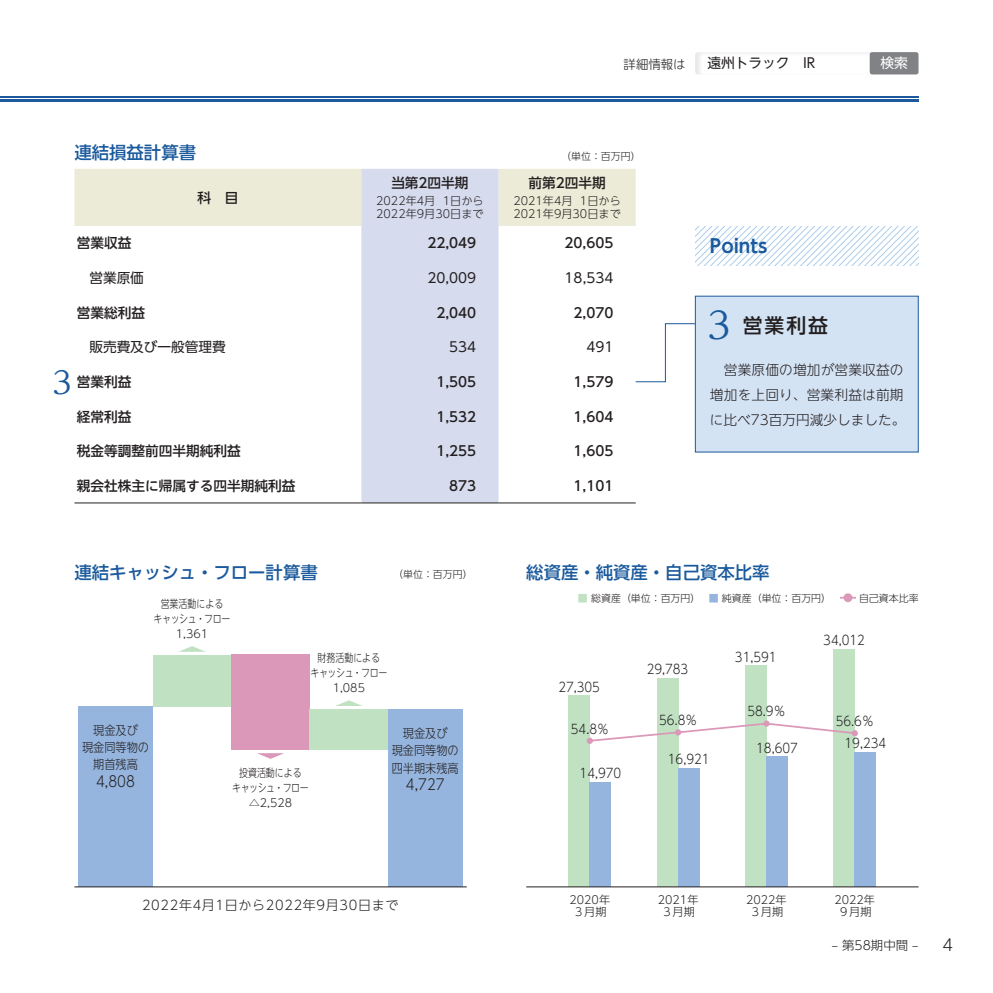
<style>
.page{position:relative;width:993px;height:993px;background:#fff}
.page>*{position:absolute;margin:0;border:0;box-sizing:border-box;transform-origin:0 0}
.t1{font:30.97px "UD Reimin Pro";color:#1a5a9d}
.t2{font:500 19.78px "UD Shin Go NT Pro";color:#231f20}
.t3{font:700 18.55px "UD Shin Go NT Pro De";color:#1a5a9d}
.t4{font:500 17.32px "UD Shin Go Pro";color:#1a5a9d}
.t5{font:300 16.1px "UD Shin Go Pro";color:#231f20}
.t6{font:300 14.88px "UD Shin Go NT Pro";color:#231f20;scale:.9 1}
.t7{font:500 13.65px "UD Shin Go NT Pro";color:#231f20}
.t8{font:300 13.65px/24.8px "UD Shin Go NT Pro";letter-spacing:.015em;color:#231f20}
.t9{font:13.65px "UD Shin Go NT Pro";color:#231f20}
.t10{font:13.65px "UD Shin Go NT Pro";color:#fff}
.t11{font:300 12.95px "UD Shin Go NT Pro";color:#231f20;scale:.9 1}
.t12{font:300 12.95px "UD Shin Go NT Pro";letter-spacing:.05em;color:#231f20}
.t13{font:300 12.42px/17.3px "UD Shin Go NT Pro";color:#231f20;text-align:center;scale:.9 1}
.t14{font:300 12.42px "UD Shin Go Pro";color:#231f20}
.t15{font:300 12.42px "UD Shin Go NT Pro";color:#231f20}
.t16{font:300 11.2px/12.4px "UD Shin Go NT Pro";color:#231f20;text-align:center}
.t17{font:300 11.2px/14.9px "UD Shin Go NT Pro";color:#231f20;text-align:center;scale:.8 1}
.t18{font:300 9.97px "UD Shin Go NT Pro";color:#231f20}
.t19{font:300 9.97px "UD Shin Go Pro";color:#231f20}
.s1{font-family:"UD Reimin Pro";font-weight:400;font-size:37.27px;color:#1a5a9d}
.s2{color:#c0e1c2}
.s3{color:#95b5de}
</style>
<div class="page">
<svg style="left:695px;top:226px;width:223px;height:39px"></svg>
<div style="left:694px;top:296px;width:224px;height:156px;background:#d4e3f4"></div>
<hr style="left:0;top:99px;width:918px;height:3px;background:#1a5a9d">
<hr style="left:0;top:96px;width:918px;height:1px;background:#1a5a9d">
<div style="left:74px;top:169px;width:561px;height:57px;background:#ecebd7"></div>
<div style="left:361px;top:169px;width:137px;height:333px;background:#d6dbee"></div>
<hr style="left:74px;top:502px;width:287px;height:1px;background:#231f20">
<hr style="left:361px;top:502px;width:137px;height:1px;background:#231f20">
<hr style="left:498px;top:502px;width:137px;height:1px;background:#231f20">
<div style="left:869px;top:52px;width:49px;height:22px;background:#808285;border-radius:3px"></div>
<svg style="left:635px;top:323px;width:60px;height:59px"></svg>
<div style="left:78px;top:706px;width:75px;height:180px;background:#95b5de"></div>
<div style="left:388px;top:709px;width:74px;height:177px;background:#95b5de"></div>
<div style="left:153px;top:654px;width:78px;height:52px;background:#c0e1c2"></div>
<div style="left:231px;top:654px;width:78px;height:95px;background:#db98b8"></div>
<svg style="left:181px;top:646px;width:23px;height:5px"></svg>
<div style="left:309px;top:709px;width:79px;height:40px;background:#c0e1c2"></div>
<svg style="left:338px;top:700px;width:22px;height:5px"></svg>
<svg style="left:257px;top:753px;width:27px;height:5px"></svg>
<hr style="left:74px;top:886px;width:392px;height:1px;background:#231f20">
<div style="left:568px;top:695px;width:21px;height:191px;background:#c0e1c2"></div>
<div style="left:589px;top:781px;width:22px;height:105px;background:#95b5de"></div>
<div style="left:656px;top:678px;width:22px;height:208px;background:#c0e1c2"></div>
<div style="left:678px;top:768px;width:21px;height:118px;background:#95b5de"></div>
<div style="left:833px;top:648px;width:21px;height:238px;background:#c0e1c2"></div>
<div style="left:854px;top:752px;width:21px;height:134px;background:#95b5de"></div>
<div style="left:745px;top:665px;width:21px;height:221px;background:#c0e1c2"></div>
<div style="left:766px;top:756px;width:21px;height:130px;background:#95b5de"></div>
<hr style="left:526px;top:886px;width:392px;height:1px;background:#231f20">
<svg style="left:586px;top:720px;width:271px;height:23px"></svg>
<svg style="left:840px;top:596px;width:15px;height:2px"></svg>
<div style="left:843px;top:593px;width:9px;height:9px;background:#db98b8;border-radius:50%"></div>
<p class="t4" style="left:74px;top:139px;width:123px">連結損益計算書</p>
<p class="t7" style="left:197px;top:186px;width:42px">科　目</p>
<p class="t15" style="left:623px;top:54px;width:64px">詳細情報は</p>
<p class="t9" style="left:707px;top:52px;width:109px">遠州トラック　IR</p>
<p class="t10" style="left:880px;top:52px;width:29px">検索</p>
<p class="t7" style="left:391px;top:171px;width:79px">当第2四半期</p>
<p class="t16" style="left:376px;top:194px;width:109px;text-align:left">2022年4月 1日から<br>2022年9月30日まで</p>
<p class="t19" style="left:561px;top:148px;width:81px">（単位：百万円）</p>
<p class="t7" style="left:528px;top:171px;width:79px">前第2四半期</p>
<p class="t16" style="left:513px;top:194px;width:109px;text-align:left">2021年4月 1日から<br>2021年9月30日まで</p>
<p class="t7" style="left:77px;top:232px;width:56px">営業収益</p>
<p class="t7" style="left:427px;top:232px;width:50px">22,049</p>
<p class="t7" style="left:564px;top:232px;width:50px">20,605</p>
<p class="t9" style="left:89px;top:267px;width:56px">営業原価</p>
<p class="t9" style="left:427px;top:267px;width:50px">20,009</p>
<p class="t9" style="left:564px;top:267px;width:50px">18,534</p>
<p class="t7" style="left:77px;top:301px;width:70px">営業総利益</p>
<p class="t7" style="left:436px;top:301px;width:41px">2,040</p>
<p class="t7" style="left:573px;top:301px;width:41px">2,070</p>
<p class="t9" style="left:89px;top:336px;width:138px">販売費及び一般管理費</p>
<p class="t9" style="left:449px;top:336px;width:29px">534</p>
<p class="t9" style="left:586px;top:336px;width:29px">491</p>
<p class="t7" style="left:77px;top:370px;width:56px">営業利益</p>
<p class="t7" style="left:436px;top:370px;width:41px">1,505</p>
<p class="t7" style="left:573px;top:370px;width:41px">1,579</p>
<p class="t7" style="left:77px;top:405px;width:56px">経常利益</p>
<p class="t7" style="left:436px;top:405px;width:41px">1,532</p>
<p class="t7" style="left:573px;top:405px;width:41px">1,604</p>
<p class="t7" style="left:77px;top:440px;width:165px">税金等調整前四半期純利益</p>
<p class="t7" style="left:436px;top:440px;width:41px">1,255</p>
<p class="t7" style="left:573px;top:440px;width:41px">1,605</p>
<p class="t7" style="left:77px;top:474px;width:220px">親会社株主に帰属する四半期純利益</p>
<p class="t7" style="left:449px;top:474px;width:29px">873</p>
<p class="t7" style="left:573px;top:474px;width:41px">1,101</p>
<h1 class="t1" style="left:53px;top:356px;width:20px">3</h1>
<h3 class="t3" style="left:709px;top:230px;width:59px">Points</h3>
<h2 class="t2" style="left:707px;top:309px;width:122px"><span class="s1">3</span> 営業利益</h2>
<p class="t8" style="left:709px;top:357px;width:197px">　営業原価の増加が営業収益の増加を上回り、営業利益は前期に比べ73百万円減少しました。</p>
<p class="t4" style="left:74px;top:558px;width:245px">連結キャッシュ・フロー計算書</p>
<p class="t17" style="left:153px;top:595px;width:97px">営業活動による<br>キャッシュ・フロー<br>1,361</p>
<p class="t17" style="left:310px;top:650px;width:97px">財務活動による<br>キャッシュ・フロー<br>1,085</p>
<p class="t19" style="left:393px;top:566px;width:81px">（単位：百万円）</p>
<p class="t13" style="left:82px;top:720px;width:76px">現金及び<br>現金同等物の期首残高</p>
<p class="t6" style="left:96px;top:768px;width:45px">4,808</p>
<p class="t17" style="left:232px;top:764px;width:97px">投資活動による<br>キャッシュ・フロー△2,528</p>
<p class="t13" style="left:391px;top:723px;width:76px">現金及び<br>現金同等物の四半期末残高</p>
<p class="t6" style="left:406px;top:772px;width:45px">4,727</p>
<p class="t12" style="left:142px;top:894px;width:258px">2022年4月1日から2022年9月30日まで</p>
<p class="t4" style="left:526px;top:558px;width:245px">総資産・純資産・自己資本比率</p>
<p class="t18" style="left:577px;top:589px;width:259px"><span class="s2">■</span> 総資産（単位：百万円）　 <span class="s3">■</span> 純資産（単位：百万円）　</p>
<p class="t18" style="left:858px;top:589px;width:61px">自己資本比率</p>
<p class="t11" style="left:558px;top:676px;width:48px">27,305</p>
<p class="t11" style="left:570px;top:718px;width:44px">54.8％</p>
<p class="t11" style="left:579px;top:762px;width:48px">14,970</p>
<p class="t11" style="left:646px;top:658px;width:48px">29,783</p>
<p class="t11" style="left:734px;top:646px;width:48px">31,591</p>
<p class="t11" style="left:823px;top:629px;width:48px">34,012</p>
<p class="t11" style="left:747px;top:700px;width:44px">58.9％</p>
<p class="t11" style="left:659px;top:709px;width:44px">56.8％</p>
<p class="t11" style="left:835px;top:710px;width:44px">56.6％</p>
<p class="t11" style="left:667px;top:748px;width:48px">16,921</p>
<p class="t11" style="left:756px;top:737px;width:48px">18,607</p>
<p class="t11" style="left:844px;top:732px;width:48px">19,234</p>
<p class="t16" style="left:569px;top:892px;width:42px">2020年<br>３月期</p>
<p class="t16" style="left:657px;top:892px;width:42px">2021年<br>３月期</p>
<p class="t16" style="left:746px;top:892px;width:42px">2022年<br>３月期</p>
<p class="t16" style="left:834px;top:892px;width:42px">2022年<br>９月期</p>
<p class="t14" style="left:831px;top:934px;width:88px">– 第58期中間 –</p>
<p class="t5" style="left:942px;top:931px;width:12px">4</p>
</div>
